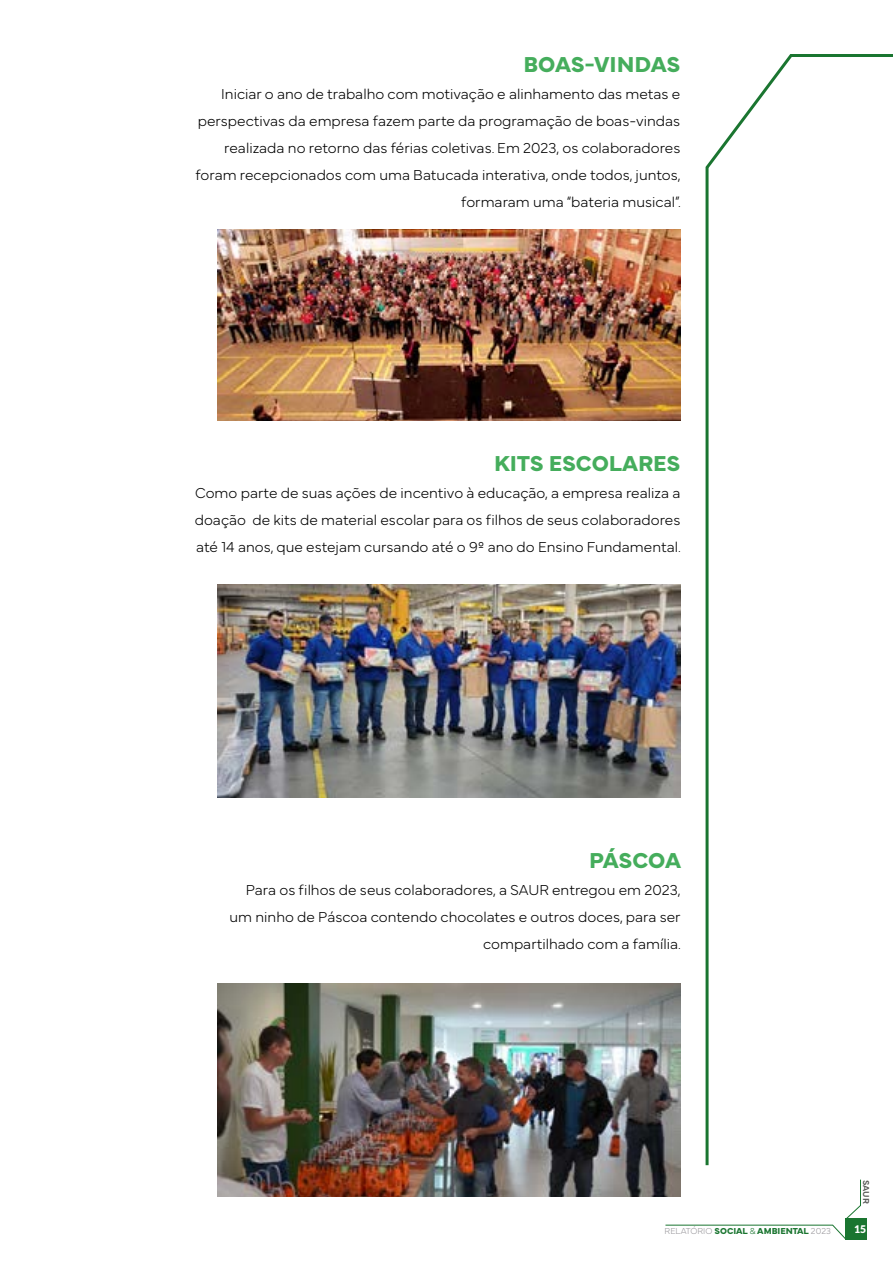
<style>
.page{position:relative;width:893px;height:1263px;background:#fff}
.page>*{position:absolute;margin:0;border:0;box-sizing:border-box;transform-origin:0 0}
.t1{font:700 22.5px "Mundial";color:#45ad5c}
.t2{font:100 15px/27px "Mundial";color:#000;text-align:right}
.t3{font:900 10.5px "Lato";color:#fff}
.t4{font:700 9px "Mundial";color:#1a7530}
.t5{font:600 9px "Mundial";color:#575756}
.s1{font-weight:100;color:#98969b}
.s2{font-weight:100}
</style>
<div class="page">
<img style="left:217px;top:230px;width:463px;height:191px">
<img style="left:217px;top:584px;width:463px;height:213px">
<img style="left:217px;top:983px;width:463px;height:213px">
<svg style="left:705px;top:54px;width:188px;height:1112px"></svg>
<div style="left:846px;top:1218px;width:21px;height:22px;background:#1a7530"></div>
<svg style="left:665px;top:1179px;width:196px;height:61px"></svg>
<h1 class="t1" style="left:523px;top:47px;width:158px">BOAS-VINDAS</h1>
<p class="t2" style="left:195px;top:79px;width:487px">Iniciar o ano de trabalho com motivação e alinhamento das metas e perspectivas da empresa fazem parte da programação de boas-vindas realizada no retorno das férias coletivas. Em 2023, os colaboradores foram recepcionados com uma Batucada interativa, onde todos, juntos, formaram uma “bateria musical”.</p>
<h1 class="t1" style="left:494px;top:445px;width:188px">KITS ESCOLARES</h1>
<p class="t2" style="left:195px;top:477px;width:487px;text-align:justify">Como parte de suas ações de incentivo à educação, a empresa realiza a doação de kits de material escolar para os filhos de seus colaboradores até 14 anos, que estejam cursando até o 9º ano do Ensino Fundamental.</p>
<h1 class="t1" style="left:589px;top:843px;width:93px">PÁSCOA</h1>
<p class="t2" style="left:230px;top:875px;width:453px">Para os filhos de seus colaboradores, a SAUR entregou em 2023, um ninho de Páscoa contendo chocolates e outros doces, para ser compartilhado com a família.</p>
<p class="t4" style="left:665px;top:1224px;width:168px"><span class="s1">RELATÓRIO</span> SOCIAL <span class="s2">&amp;</span> AMBIENTAL <span class="s1">2023</span></p>
<p class="t5" style="left:873px;top:1180px;width:25px;rotate:90deg">SAUR</p>
<p class="t3" style="left:854px;top:1223px;width:14px">15</p>
</div>
